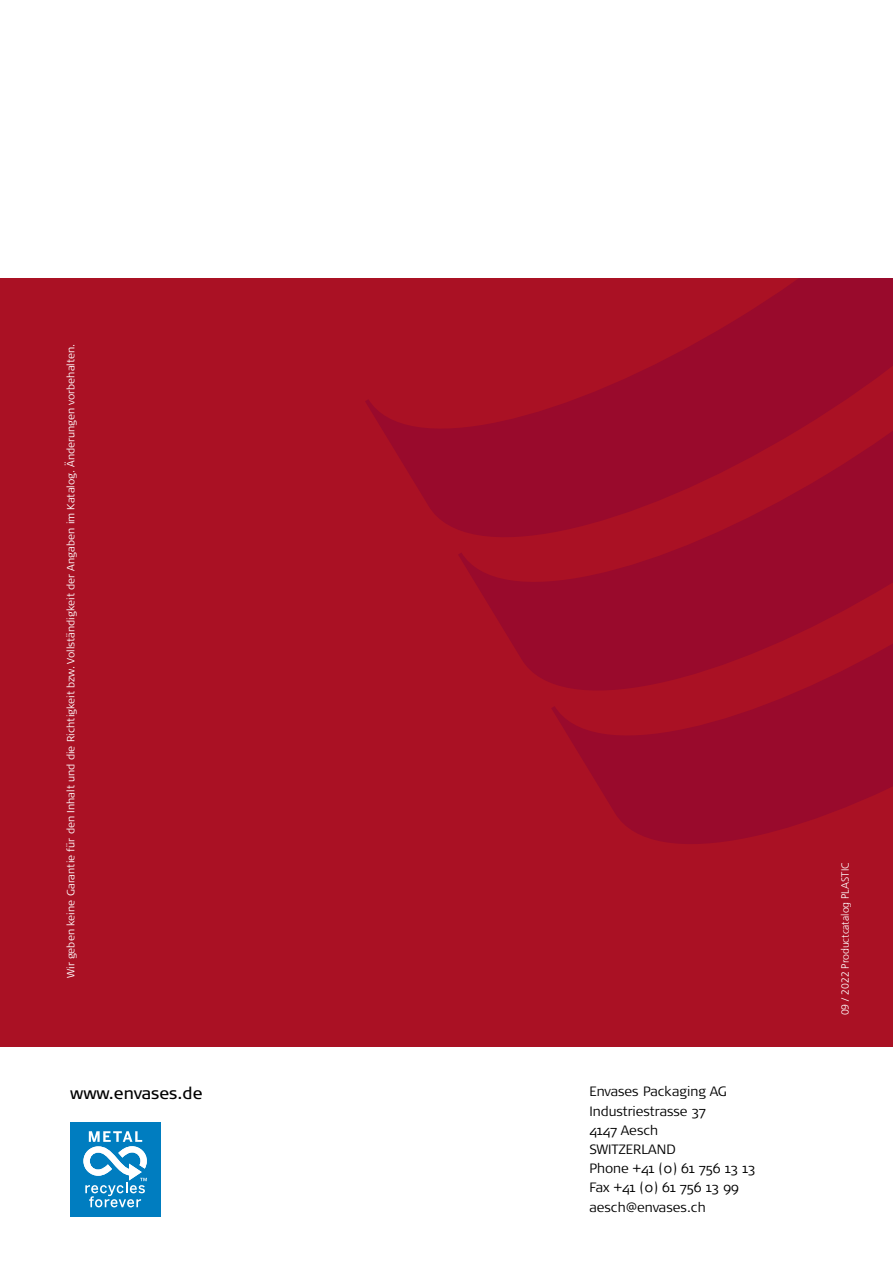
<style>
.page{position:relative;width:893px;height:1263px;background:#fff}
.page>*{position:absolute;margin:0;border:0;box-sizing:border-box;transform-origin:0 0}
.t1{font:16.5px "Signa OT";color:#000}
.t2{font:300 13.5px/19.2px "Signa OT";color:#000}
.t3{font:300 10.5px "Signa OT";color:#fff}
.t4{font:300 10.5px "Frutiger LT Com";color:#fff}
</style>
<div class="page">
<div style="left:70px;top:1122px;width:91px;height:95px;background:#007dc0"></div>
<svg style="left:83px;top:1131px;width:64px;height:76px"></svg>
<div style="left:0;top:278px;width:893px;height:768px;background:#aa1124"></div>
<svg style="left:365px;top:400px;width:93px;height:129px"></svg>
<svg style="left:458px;top:278px;width:435px;height:405px"></svg>
<svg style="left:551px;top:337px;width:342px;height:507px;fill:#990a2c"></svg>
<p class="t3" style="left:64px;top:978px;width:636px;rotate:-90deg">Wir geben keine Garantie für den Inhalt und die Richtigkeit bzw. Vollständigkeit der Angaben im Katalog. Änderungen vorbehalten.</p>
<h1 class="t1" style="left:70px;top:1083px;width:134px">www.envases.de</h1>
<p class="t2" style="left:589px;top:1082px;width:168px">Envases Packaging AG<br>Industriestrasse 37<br>4147 Aesch<br>SWITZERLAND<br>Phone +41 (0) 61 756 13 13<br>Fax +41 (0) 61 756 13 99 aesch@envases.ch</p>
<p class="t4" style="left:839px;top:1015px;width:155px;rotate:-90deg">09 / 2022 Productcatalog PLASTIC</p>
</div>
